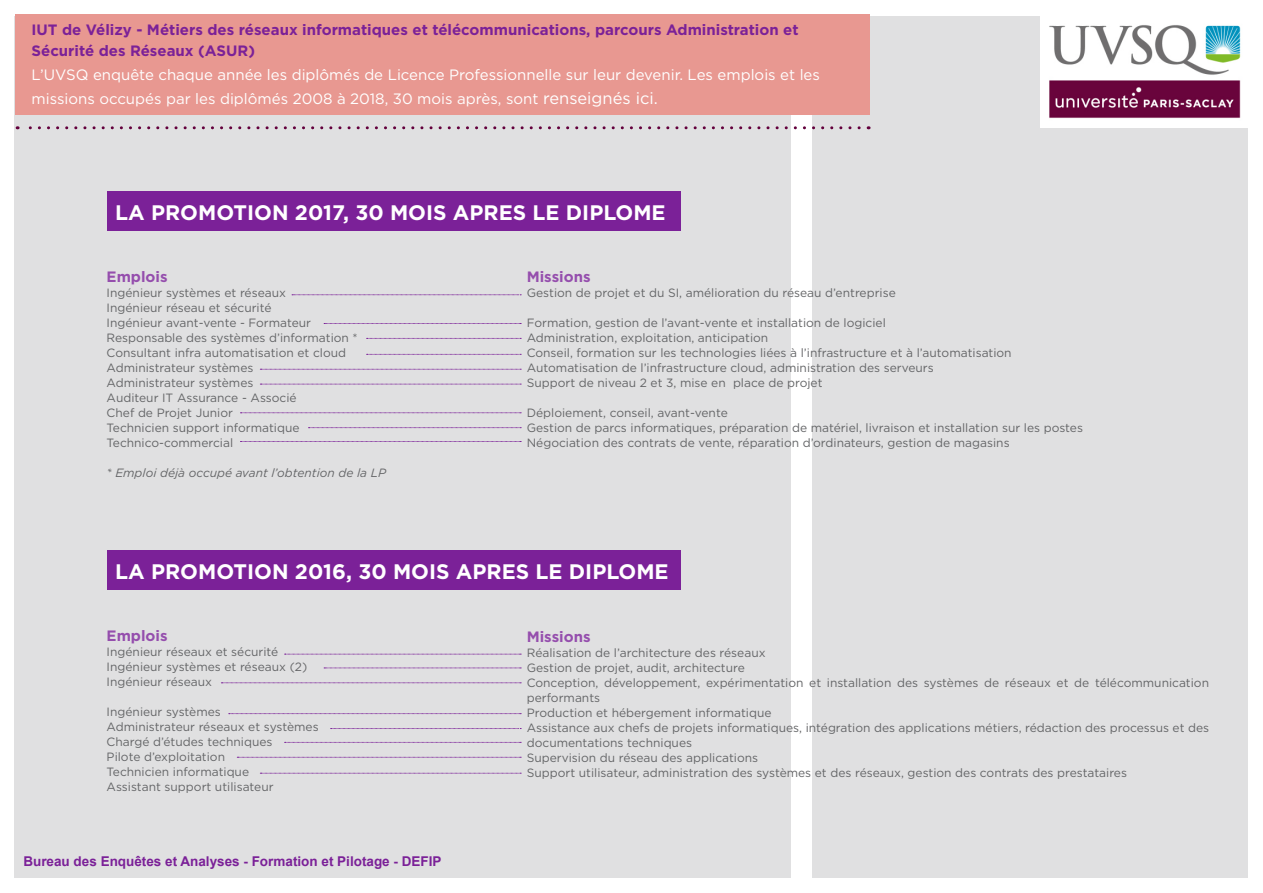
<style>
.page{position:relative;width:1263px;height:893px;background:#fff}
.page>*{position:absolute;margin:0;border:0;box-sizing:border-box;transform-origin:0 0}
.t1{font:700 21px "Gotham";color:#fff}
.t2{font:15px/24px "Gotham";color:#fff}
.t3{font:700 15px "Gotham";color:#7b2198}
.t4{font:700 15px "Gotham";color:#954ead}
.t5{font:700 13.5px "Arial";color:#7b2198}
.t6{font:12px/15px "Gotham";color:#646567}
.t7{font:italic 12px "Gotham";color:#646567}
.s1{font-size:16.5px}
</style>
<div class="page">
<div style="left:15px;top:16px;width:776px;height:861px;background:#e0e0e1"></div>
<div style="left:812px;top:16px;width:436px;height:861px;background:#e0e0e1"></div>
<img style="left:1041px;top:16px;width:207px;height:112px">
<div style="left:107px;top:192px;width:573px;height:39px;background:#7b2198"></div>
<svg style="left:292px;top:295px;width:229px;height:1px"></svg>
<svg style="left:324px;top:323px;width:197px;height:1px"></svg>
<svg style="left:367px;top:338px;width:154px;height:1px"></svg>
<div style="left:107px;top:551px;width:573px;height:39px;background:#7b2198"></div>
<svg style="left:324px;top:668px;width:197px;height:1px"></svg>
<svg style="left:285px;top:654px;width:236px;height:1px"></svg>
<svg style="left:221px;top:683px;width:300px;height:1px"></svg>
<svg style="left:229px;top:713px;width:292px;height:1px"></svg>
<svg style="left:367px;top:354px;width:154px;height:1px"></svg>
<svg style="left:260px;top:369px;width:261px;height:1px"></svg>
<svg style="left:260px;top:384px;width:261px;height:1px"></svg>
<svg style="left:240px;top:413px;width:281px;height:1px"></svg>
<svg style="left:308px;top:427px;width:213px;height:1px"></svg>
<svg style="left:240px;top:441px;width:281px;height:1px"></svg>
<svg style="left:285px;top:742px;width:236px;height:1px"></svg>
<svg style="left:331px;top:728px;width:190px;height:1px"></svg>
<svg style="left:237px;top:757px;width:284px;height:1px"></svg>
<svg style="left:260px;top:773px;width:261px;height:1px"></svg>
<div style="left:15px;top:15px;width:855px;height:100px;background:#e89891"></div>
<svg style="left:17px;top:126px;width:842px;height:3px"></svg>
<p class="t3" style="left:32px;top:19px;width:769px">IUT de Vélizy - Métiers des réseaux informatiques et télécommunications, parcours Administration et</p>
<p class="t3" style="left:32px;top:40px;width:225px">Sécurité des Réseaux (ASUR)</p>
<p class="t2" style="left:32px;top:62px;width:790px">L’UVSQ enquête chaque année les diplômés de Licence Professionnelle sur leur devenir. Les emplois et les missions occupés par les diplômés 2008 à 2018, 30 mois après, sont <span class="s1">renseignés ici.</span></p>
<p class="t1" style="left:115px;top:198px;width:552px">LA PROMOTION 2017, 30 MOIS APRES LE DIPLOME</p>
<p class="t4" style="left:107px;top:266px;width:62px">Emplois</p>
<p class="t6" style="left:107px;top:285px;width:181px">Ingénieur systèmes et réseaux</p>
<p class="t6" style="left:107px;top:300px;width:166px">Ingénieur réseau et sécurité</p>
<p class="t6" style="left:107px;top:315px;width:206px">Ingénieur avant-vente - Formateur</p>
<p class="t6" style="left:107px;top:330px;width:253px">Responsable des systèmes d’information *</p>
<p class="t6" style="left:107px;top:345px;width:241px">Consultant infra automatisation et cloud</p>
<p class="t6" style="left:107px;top:360px;width:148px">Administrateur systèmes</p>
<p class="t6" style="left:107px;top:375px;width:148px">Administrateur systèmes</p>
<p class="t6" style="left:107px;top:390px;width:192px">Auditeur IT Assurance - Associé</p>
<p class="t6" style="left:107px;top:405px;width:128px">Chef de Projet Junior</p>
<p class="t6" style="left:107px;top:420px;width:194px">Technicien support informatique</p>
<p class="t6" style="left:107px;top:435px;width:128px">Technico-commercial</p>
<p class="t7" style="left:107px;top:465px;width:281px">* Emploi déjà occupé avant l’obtention de la LP</p>
<p class="t4" style="left:527px;top:267px;width:65px">Missions</p>
<p class="t6" style="left:527px;top:285px;width:370px">Gestion de projet et du SI, amélioration du réseau d’entreprise</p>
<p class="t6" style="left:527px;top:315px;width:361px">Formation, gestion de l’avant-vente et installation de logiciel</p>
<p class="t6" style="left:527px;top:330px;width:243px">Administration, exploitation, anticipation</p>
<p class="t6" style="left:527px;top:345px;width:486px">Conseil, formation sur les technologies liées à l’infrastructure et à l’automatisation</p>
<p class="t6" style="left:527px;top:360px;width:408px">Automatisation de l’infrastructure cloud, administration des serveurs</p>
<p class="t6" style="left:527px;top:375px;width:297px">Support de niveau 2 et 3, mise en place de projet</p>
<p class="t6" style="left:527px;top:405px;width:202px">Déploiement, conseil, avant-vente</p>
<p class="t6" style="left:527px;top:420px;width:558px">Gestion de parcs informatiques, préparation de matériel, livraison et installation sur les postes</p>
<p class="t6" style="left:527px;top:435px;width:484px">Négociation des contrats de vente, réparation d’ordinateurs, gestion de magasins</p>
<p class="t1" style="left:115px;top:557px;width:555px">LA PROMOTION 2016, 30 MOIS APRES LE DIPLOME</p>
<p class="t4" style="left:107px;top:626px;width:62px">Emplois</p>
<p class="t6" style="left:107px;top:644px;width:173px">Ingénieur réseaux et sécurité</p>
<p class="t6" style="left:107px;top:659px;width:202px">Ingénieur systèmes et réseaux (2)</p>
<p class="t6" style="left:107px;top:674px;width:107px">Ingénieur réseaux</p>
<p class="t6" style="left:107px;top:704px;width:116px">Ingénieur systèmes</p>
<p class="t6" style="left:107px;top:719px;width:213px">Administrateur réseaux et systèmes</p>
<p class="t6" style="left:107px;top:734px;width:167px">Chargé d’études techniques</p>
<p class="t6" style="left:107px;top:749px;width:120px">Pilote d’exploitation</p>
<p class="t6" style="left:107px;top:764px;width:144px">Technicien informatique</p>
<p class="t6" style="left:107px;top:779px;width:168px">Assistant support utilisateur</p>
<p class="t5" style="left:23px;top:852px;width:420px">Bureau des Enquêtes et Analyses - Formation et Pilotage - DEFIP</p>
<p class="t4" style="left:527px;top:626px;width:65px">Missions</p>
<p class="t6" style="left:527px;top:645px;width:240px">Réalisation de l’architecture des réseaux</p>
<p class="t6" style="left:527px;top:660px;width:220px">Gestion de projet, audit, architecture</p>
<p class="t6" style="left:527px;top:675px;width:684px">Conception, développement, expérimentation et installation des systèmes de réseaux et de télécommunication performants</p>
<p class="t6" style="left:527px;top:705px;width:246px">Production et hébergement informatique</p>
<p class="t6" style="left:527px;top:720px;width:684px">Assistance aux chefs de projets informatiques, intégration des applications métiers, rédaction des processus et des</p>
<p class="t6" style="left:527px;top:735px;width:167px">documentations techniques</p>
<p class="t6" style="left:527px;top:750px;width:233px">Supervision du réseau des applications</p>
<p class="t6" style="left:527px;top:765px;width:602px">Support utilisateur, administration des systèmes et des réseaux, gestion des contrats des prestataires</p>
</div>
